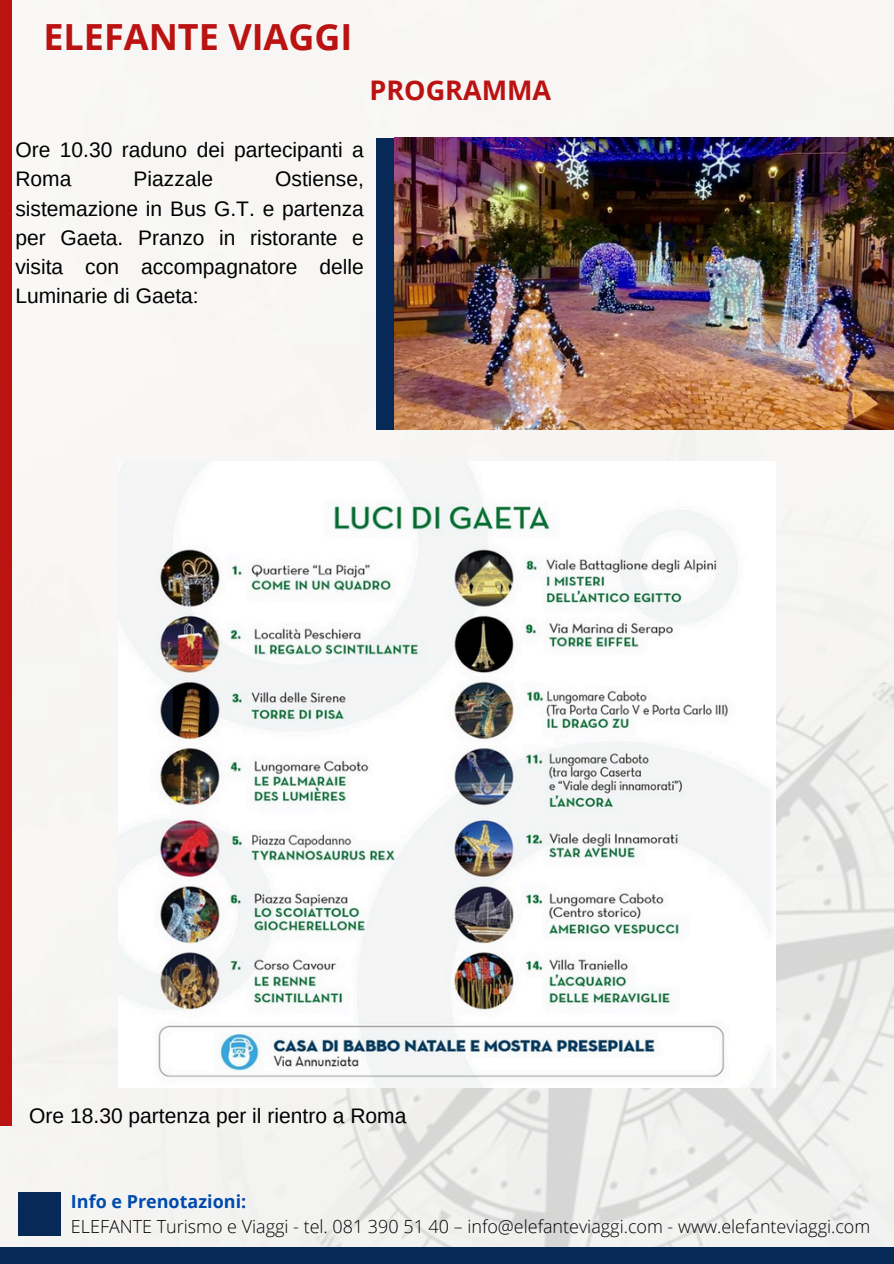
<style>
.page{position:relative;width:894px;height:1264px;background:#fff}
.page>*{position:absolute;margin:0;border:0;box-sizing:border-box;transform-origin:0 0}
.t1{font:700 36px "Open Sans";color:#bb1212}
.t2{font:700 27px "Open Sans";color:#bb1212}
.t3{font:21px/29.2px "Arimo";color:#000}
.t4{font:300 18px "Open Sans";color:#000}
.t5{font:700 18px "Open Sans";color:#004aad}
</style>
<div class="page">
<img style="left:0;top:0;width:892px;height:1247px">
<div style="left:0;top:0;width:11px;height:1125px;background:#bb1212"></div>
<div style="left:19px;top:1191px;width:42px;height:44px;background:#072957"></div>
<div style="left:0;top:1247px;width:893px;height:16px;background:#072957"></div>
<div style="left:375px;top:138px;width:57px;height:291px;background:#072957"></div>
<img style="left:395px;top:138px;width:498px;height:291px">
<img style="left:119px;top:461px;width:655px;height:626px">
<h3 class="t1" style="left:43px;top:11px;width:310px">ELEFANTE VIAGGI</h3>
<p class="t2" style="left:369px;top:71px;width:183px">PROGRAMMA</p>
<p class="t3" style="left:15px;top:135px;width:350px">Ore 10.30 raduno dei partecipanti a<br>Roma</p>
<p class="t3" style="left:15px;top:164px;width:350px;text-align:justify;text-indent:260px">Ostiense, sistemazione in Bus G.T. e partenza per Gaeta. Pranzo in ristorante e visita con accompagnatore delle Luminarie di Gaeta:</p>
<p class="t3" style="left:134px;top:164px;width:81px">Piazzale</p>
<p class="t3" style="left:29px;top:1100px;width:378px">Ore 18.30 partenza per il rientro a Roma</p>
<p class="t5" style="left:71px;top:1189px;width:177px">Info e Prenotazioni:</p>
<h3 class="t4" style="left:71px;top:1213px;width:800px">ELEFANTE Turismo e Viaggi - tel. 081 390 51 40 – info@elefanteviaggi.com - www.elefanteviaggi.com</h3>
</div>
